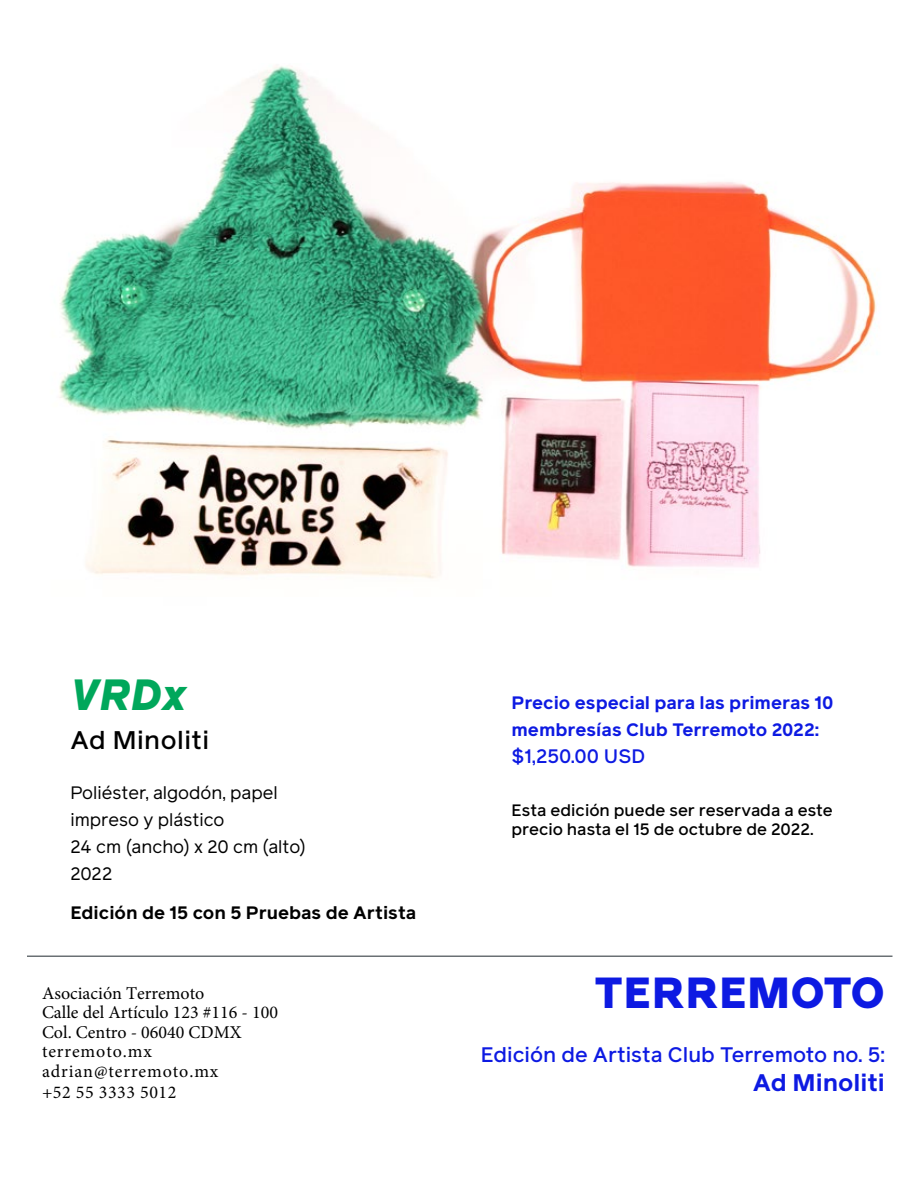
<style>
.page{position:relative;width:918px;height:1188px;background:#fff}
.page>*{position:absolute;margin:0;border:0;box-sizing:border-box;transform-origin:0 0}
.t1{font:italic 900 43.65px "Reader Pro";color:#00a75b;scale:.96 1}
.t2{font:900 43.5px "Reader Pro";color:#0d1ae2}
.t3{font:500 25.5px "Reader Pro";letter-spacing:.02em;color:#000}
.t4{font:700 24px "Reader Pro";color:#0d1ae2}
.t5{font:500 21px "Reader Pro";color:#0d1ae2}
.t6{font:500 19.5px "Reader Pro";color:#0d1ae2}
.t7{font:18px/27px "Reader Pro";color:#000}
.t8{font:18px/20px "Minion Pro";letter-spacing:.05em;color:#000}
.t9{font:700 18px/27px "Reader Pro";color:#0d1ae2}
.t10{font:18px/19.5px "Minion Pro";color:#000}
.t11{font:700 18px "Reader Pro";color:#000}
.t12{font:500 16.5px/19.8px "Reader Pro";color:#000}
</style>
<div class="page">
<hr style="left:27px;top:956px;width:865px;height:1px;background:#6a7074">
<img style="left:59px;top:66px;width:818px;height:513px">
<h1 class="t1" style="left:70px;top:663px;width:122px">VRDx</h1>
<h3 class="t3" style="left:70px;top:723px;width:140px">Ad Minoliti</h3>
<p class="t7" style="left:70px;top:779px;width:237px">Poliéster, algodón, papel impreso y plástico<br>24 cm (ancho) x 20 cm (alto)<br>2022</p>
<p class="t11" style="left:70px;top:900px;width:347px">Edición de 15 con 5 Pruebas de Artista</p>
<p class="t9" style="left:511px;top:689px;width:324px">Precio especial para las primeras 10 membresías Club Terremoto 2022:</p>
<p class="t6" style="left:512px;top:743px;width:135px">$1,250.00 USD</p>
<p class="t12" style="left:512px;top:800px;width:323px">Esta edición puede ser reservada a este precio hasta el 15 de octubre de 2022.</p>
<p class="t10" style="left:42px;top:983px;width:237px">Asociación Terremoto<br>Calle del Artículo 123 #116 - 100</p>
<h2 class="t2" style="left:594px;top:961px;width:293px">TERREMOTO</h2>
<p class="t8" style="left:42px;top:1022px;width:201px">Col. Centro - 06040 CDMX terremoto.mx adrian@terremoto.mx +52 55 3333 5012</p>
<p class="t5" style="left:481px;top:1040px;width:406px">Edición de Artista Club Terremoto no. 5:</p>
<h3 class="t4" style="left:753px;top:1065px;width:134px">Ad Minoliti</h3>
</div>
